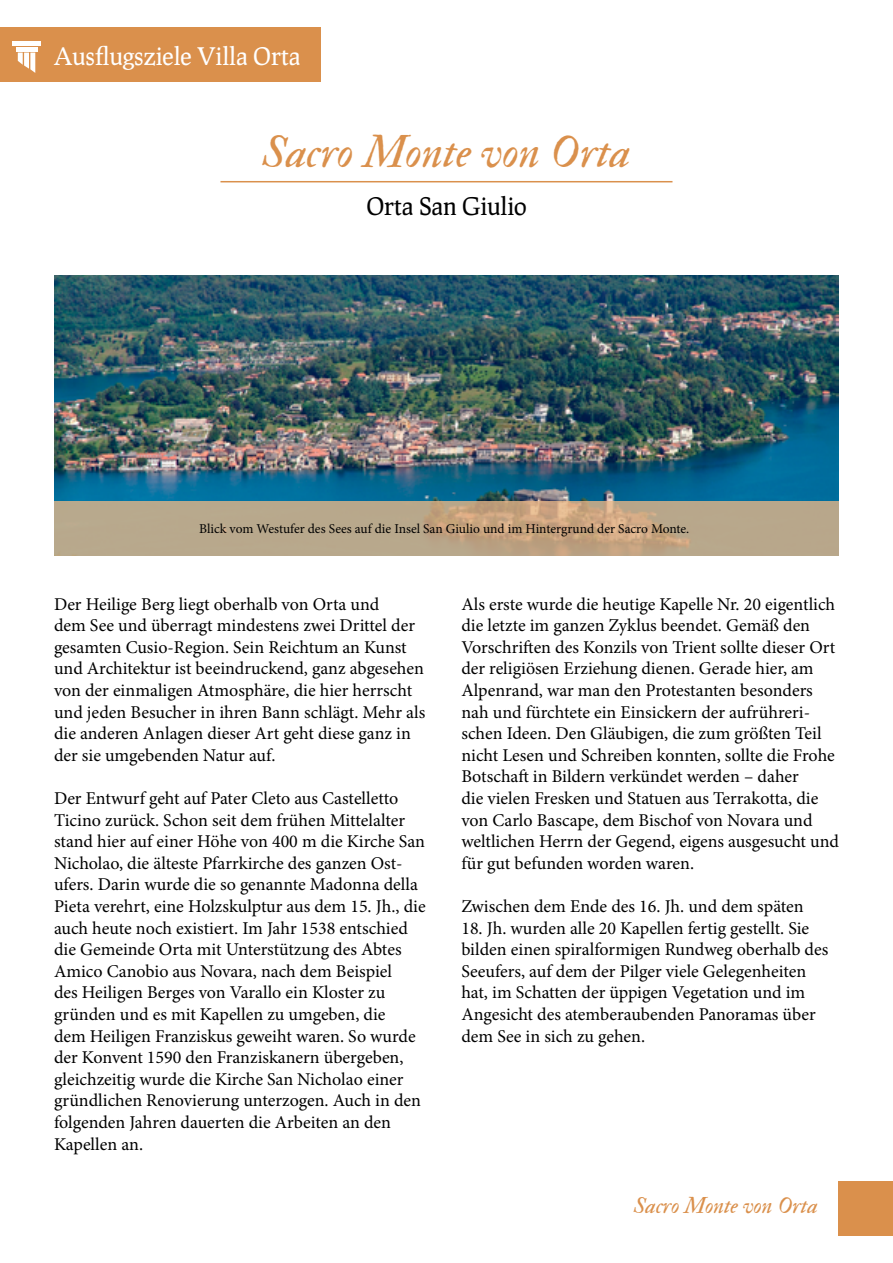
<style>
.page{position:relative;width:893px;height:1263px;background:#fff}
.page>*{position:absolute;margin:0;border:0;box-sizing:border-box;transform-origin:0 0}
.t1{font:45px "IM FELL Double Pica Italic";color:#da904c}
.t2{font:24px "Prociono";color:#fff}
.t3{font:24px "Prociono";color:#000}
.t4{font:22.5px "IM FELL Double Pica Italic";color:#da904c}
.t5{font:18px/21.6px "Minion Pro";color:#000}
.t6{font:13.5px "Minion Pro";color:#000}
</style>
<div class="page">
<div style="left:0;top:28px;width:320px;height:54px;background:#da904c"></div>
<div style="left:13px;top:41px;width:28px;height:5px;background:#fff"></div>
<div style="left:16px;top:47px;width:22px;height:5px;background:#fff"></div>
<svg style="left:18px;top:53px;width:17px;height:20px"></svg>
<img style="left:54px;top:275px;width:785px;height:226px">
<hr style="left:220px;top:181px;width:452px;height:1px;background:#da904c">
<svg style="left:54px;top:501px;width:785px;height:54px;background:#bca688"></svg>
<div style="left:839px;top:1181px;width:54px;height:54px;background:#da904c"></div>
<h2 class="t2" style="left:54px;top:41px;width:248px">Ausflugsziele Villa Orta</h2>
<h1 class="t1" style="left:262px;top:125px;width:370px">Sacro Monte von Orta</h1>
<h2 class="t3" style="left:366px;top:191px;width:162px">Orta San Giulio</h2>
<p class="t6" style="left:199px;top:520px;width:492px">Blick vom Westufer des Sees auf die Insel San Giulio und im Hintergrund der Sacro Monte.</p>
<p class="t5" style="left:54px;top:593px;width:373px">Der Heilige Berg liegt oberhalb von Orta und<br>dem See und überragt mindestens zwei Drittel der gesamten Cusio-Region. Sein Reichtum an Kunst und Architektur ist beeindruckend, ganz abgesehen von der einmaligen Atmosphäre, die hier herrscht und jeden Besucher in ihren Bann schlägt. Mehr als die anderen Anlagen dieser Art geht diese ganz in der sie umgebenden Natur auf.</p>
<p class="t5" style="left:54px;top:787px;width:373px">Der Entwurf geht auf Pater Cleto aus Castelletto Ticino zurück. Schon seit dem frühen Mittelalter stand hier auf einer Höhe von 400 m die Kirche San Nicholao, die älteste Pfarrkirche des ganzen Ost&shy;ufers. Darin wurde die so genannte Madonna della Pieta verehrt, eine Holzskulptur aus dem 15. Jh., die auch heute noch existiert. Im Jahr 1538 entschied die Gemeinde Orta mit Unterstützung des Abtes Amico Canobio aus Novara, nach dem Beispiel<br>des Heiligen Berges von Varallo ein Kloster zu gründen und es mit Kapellen zu umgeben, die<br>dem Heiligen Franziskus geweiht waren. So wurde der Konvent 1590 den Franziskanern übergeben, gleichzeitig wurde die Kirche San Nicholao einer gründlichen Renovierung unterzogen. Auch in den folgenden Jahren dauerten die Arbeiten an den Kapellen an.</p>
<p class="t5" style="left:461px;top:593px;width:379px">Als erste wurde die heutige Kapelle Nr. 20 eigentlich die letzte im ganzen Zyklus beendet. Gemäß den Vorschriften des Konzils von Trient sollte dieser Ort der religiösen Erziehung dienen. Gerade hier, am Alpenrand, war man den Protestanten besonders nah und fürchtete ein Einsickern der aufrühreri&shy;schen Ideen. Den Gläubigen, die zum größten Teil nicht Lesen und Schreiben konnten, sollte die Frohe Botschaft in Bildern verkündet werden – daher<br>die vielen Fresken und Statuen aus Terrakotta, die von Carlo Bascape, dem Bischof von Novara und weltlichen Herrn der Gegend, eigens ausgesucht und für gut befunden worden waren.</p>
<p class="t5" style="left:461px;top:895px;width:344px">Zwischen dem Ende des 16. Jh. und dem späten</p>
<p class="t5" style="left:461px;top:917px;width:368px">18. Jh. wurden alle 20 Kapellen fertig gestellt. Sie bilden einen spiralformigen Rundweg oberhalb des Seeufers, auf dem der Pilger viele Gelegenheiten hat, im Schatten der üppigen Vegetation und im Angesicht des atemberaubenden Panoramas über dem See in sich zu gehen.</p>
<p class="t4" style="left:634px;top:1192px;width:186px">Sacro Monte von Orta</p>
</div>
